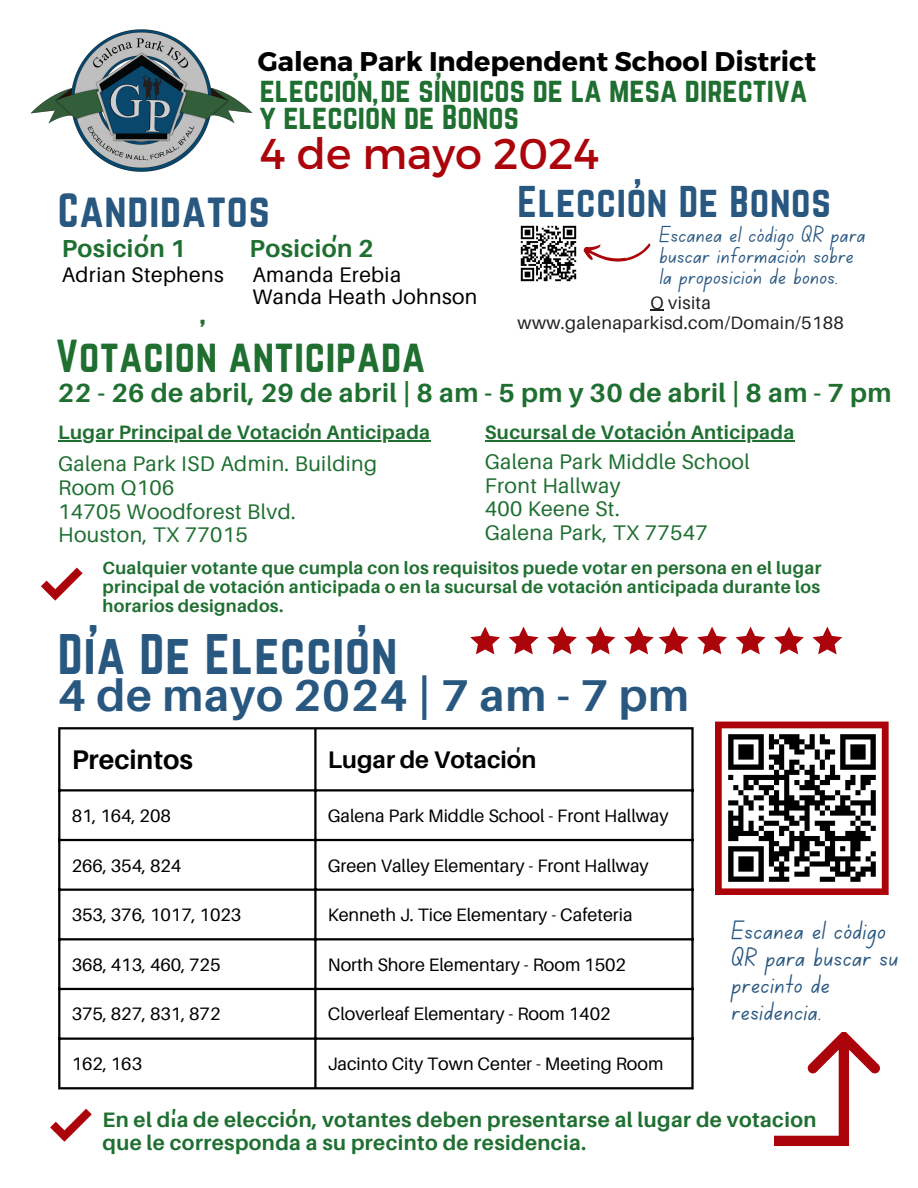
<style>
.page{position:relative;width:918px;height:1188px;background:#fff}
.page>*{position:absolute;margin:0;border:0;box-sizing:border-box;transform-origin:0 0}
.t1{font:49.95px "Norwester";letter-spacing:.02em;color:#285780}
.t2{font:700 44.55px "Aileron";letter-spacing:.02em;color:#285780}
.t3{font:43.05px "Montserrat";color:#ab040b}
.t4{font:42px "Norwester";letter-spacing:.02em;color:#285780}
.t5{font:40.5px "Norwester";letter-spacing:.02em;color:#1e6f30}
.t6{font:38.85px "Norwester";letter-spacing:.02em;color:#285780}
.t7{font:30.3px/27px "Norwester";color:#1e6f30}
.t8{font:700 27px "Montserrat";color:#000}
.t9{font:700 27px "Aileron";color:#000}
.t10{font:26.85px/27px "Canva School Font";letter-spacing:.02em;color:#285780}
.t11{font:700 26.25px "Aileron";letter-spacing:.02em;color:#1e6f30}
.t12{font:700 24.6px "Aileron";letter-spacing:.02em;color:#1e6f30}
.t13{font:700 24px "Aileron";color:#000}
.t14{font:23.4px/20.9px "Canva School Font";letter-spacing:.02em;color:#285780}
.t15{font:21.15px "Aileron";letter-spacing:.02em;color:#1e6f30}
.t16{font:21px "Aileron";letter-spacing:.02em;color:#000}
.t17{font:700 20.85px/22.5px "Aileron";letter-spacing:.02em;color:#1e6f30}
.t18{font:700 19.35px "Aileron";letter-spacing:.02em;color:#1e6f30}
.t19{font:18px "Aileron";color:#000}
.t20{font:17.85px "Aileron";letter-spacing:.02em;color:#231f20}
.t21{font:700 17.55px/18.9px "Aileron";letter-spacing:.02em;color:#1e6f30;text-align:justify}
</style>
<div class="page">
<svg style="left:41px;top:568px;width:42px;height:33px"></svg>
<img style="left:31px;top:29px;width:221px;height:142px">
<hr style="left:58px;top:729px;width:2px;height:358px;background:#000">
<hr style="left:314px;top:729px;width:3px;height:358px;background:#000">
<hr style="left:691px;top:729px;width:3px;height:358px;background:#000">
<hr style="left:58px;top:727px;width:636px;height:2px;background:#000">
<hr style="left:58px;top:789px;width:636px;height:2px;background:#000">
<hr style="left:58px;top:839px;width:636px;height:2px;background:#000">
<hr style="left:58px;top:889px;width:636px;height:2px;background:#000">
<hr style="left:58px;top:938px;width:636px;height:2px;background:#000">
<hr style="left:58px;top:988px;width:636px;height:2px;background:#000">
<hr style="left:58px;top:1038px;width:636px;height:2px;background:#000">
<hr style="left:58px;top:1087px;width:636px;height:2px;background:#000">
<svg style="left:50px;top:1109px;width:42px;height:33px"></svg>
<svg style="left:775px;top:1032px;width:104px;height:114px"></svg>
<svg style="left:470px;top:627px;width:30px;height:27px"></svg>
<svg style="left:509px;top:627px;width:30px;height:27px"></svg>
<svg style="left:547px;top:627px;width:30px;height:27px"></svg>
<svg style="left:585px;top:627px;width:30px;height:27px"></svg>
<svg style="left:624px;top:627px;width:65px;height:27px"></svg>
<svg style="left:697px;top:627px;width:30px;height:27px"></svg>
<svg style="left:736px;top:627px;width:29px;height:27px"></svg>
<svg style="left:774px;top:627px;width:30px;height:27px"></svg>
<svg style="left:812px;top:627px;width:30px;height:27px"></svg>
<svg style="left:715px;top:722px;width:174px;height:173px"></svg>
<hr style="left:58px;top:440px;width:373px;height:2px;background:#1e6f30">
<hr style="left:485px;top:440px;width:310px;height:2px;background:#1e6f30">
<img style="left:520px;top:225px;width:57px;height:57px">
<svg style="left:583px;top:243px;width:67px;height:19px"></svg>
<svg style="left:650px;top:310px;width:14px;height:1px"></svg>
<h3 class="t8" style="left:258px;top:44px;width:560px">Galena Park Independent School District</h3>
<p class="t7" style="left:352px;top:72px;width:9px">'</p>
<p class="t7" style="left:435px;top:72px;width:9px">'</p>
<h6 class="t7" style="left:260px;top:76px;width:549px">eleccion de sindicos de la mesa directiva y eleccion de Bonos</h6>
<p class="t7" style="left:372px;top:97px;width:9px">'</p>
<p class="t3" style="left:260px;top:126px;width:341px">4 de mayo 2024</p>
<p class="t6" style="left:642px;top:196px;width:10px;rotate:-180deg">‘</p>
<p class="t6" style="left:518px;top:179px;width:315px">Eleccion De Bonos</p>
<h6 class="t4" style="left:58px;top:185px;width:213px">Candidatos</h6>
<p class="t14" style="left:659px;top:227px;width:208px">Escanea el codigo QR para buscar informacion sobre la proposicion de bonos.</p>
<p class="t14" style="left:759px;top:230px;width:3px">‘</p>
<h6 class="t12" style="left:62px;top:233px;width:126px">Posicion 1</h6>
<p class="t12" style="left:250px;top:233px;width:126px">Posicion 2</p>
<p class="t16" style="left:252px;top:262px;width:150px">Amanda Erebia</p>
<p class="t16" style="left:252px;top:283px;width:227px">Wanda Heath Johnson</p>
<p class="t14" style="left:795px;top:250px;width:3px">‘</p>
<p class="t16" style="left:62px;top:262px;width:164px">Adrian Stephens</p>
<p class="t14" style="left:752px;top:270px;width:3px">‘</p>
<p class="t20" style="left:650px;top:292px;width:62px">O visita</p>
<p class="t20" style="left:518px;top:311px;width:328px">www.galenaparkisd.com/Domain/5188</p>
<p class="t7" style="left:199px;top:318px;width:9px">'</p>
<p class="t5" style="left:56px;top:331px;width:370px">Votacion anticipada</p>
<p class="t11" style="left:58px;top:377px;width:835px">22 - 26 de abril, 29 de abril | 8 am - 5 pm y 30 de abril | 8 am - 7 pm</p>
<p class="t18" style="left:58px;top:420px;width:373px">Lugar Principal de Votacion Anticipada</p>
<p class="t18" style="left:485px;top:420px;width:311px">Sucursal de Votacion Anticipada</p>
<p class="t15" style="left:485px;top:449px;width:266px">Galena Park Middle School</p>
<p class="t15" style="left:485px;top:472px;width:137px">Front Hallway</p>
<p class="t15" style="left:485px;top:496px;width:136px">400 Keene St.</p>
<p class="t15" style="left:485px;top:520px;width:225px">Galena Park, TX 77547</p>
<p class="t15" style="left:58px;top:451px;width:321px">Galena Park ISD Admin. Building</p>
<p class="t15" style="left:58px;top:474px;width:118px">Room Q106</p>
<p class="t15" style="left:58px;top:498px;width:239px">14705 Woodforest Blvd.</p>
<p class="t15" style="left:58px;top:522px;width:191px">Houston, TX 77015</p>
<p class="t21" style="left:102px;top:558px;width:720px">Cualquier votante que cumpla con los requisitos puede votar en persona en el lugar principal de votación anticipada o en la sucursal de votación anticipada durante los horarios designados.</p>
<p class="t1" style="left:88px;top:615px;width:13px">'</p>
<p class="t1" style="left:356px;top:615px;width:13px">'</p>
<p class="t1" style="left:58px;top:624px;width:341px">Dia De Eleccion</p>
<p class="t2" style="left:58px;top:668px;width:632px">4demayo2024|7am-7pm</p>
<h6 class="t9" style="left:72px;top:743px;width:123px">Precintos</h6>
<p class="t13" style="left:328px;top:744px;width:210px">Lugar de Votacion</p>
<p class="t19" style="left:72px;top:804px;width:101px">81, 164, 208</p>
<h5 class="t19" style="left:328px;top:804px;width:342px">Galena Park Middle School - Front Hallway</h5>
<p class="t19" style="left:72px;top:854px;width:111px">266, 354, 824</p>
<h3 class="t19" style="left:328px;top:854px;width:323px">Green Valley Elementary - Front Hallway</h3>
<p class="t19" style="left:72px;top:904px;width:171px">353, 376, 1017, 1023</p>
<h4 class="t19" style="left:328px;top:904px;width:306px">Kenneth J. Tice Elementary - Cafeteria</h4>
<h3 class="t19" style="left:72px;top:953px;width:150px">368, 413, 460, 725</h3>
<p class="t19" style="left:328px;top:953px;width:300px">North Shore Elementary - Room 1502</p>
<p class="t19" style="left:72px;top:1003px;width:150px">375, 827, 831, 872</p>
<p class="t19" style="left:328px;top:1003px;width:284px">Cloverleaf Elementary - Room 1402</p>
<p class="t19" style="left:72px;top:1053px;width:72px">162, 163</p>
<p class="t19" style="left:328px;top:1053px;width:337px">Jacinto City Town Center - Meeting Room</p>
<p class="t10" style="left:732px;top:920px;width:168px">Escanea el codigo<br>QR para buscar su precinto de residencia.</p>
<p class="t10" style="left:846px;top:924px;width:5px">'</p>
<p class="t17" style="left:102px;top:1108px;width:715px">En el dia de eleccion, votantes deben presentarse al lugar de votacion que le corresponda a su precinto de residencia.</p>
</div>
